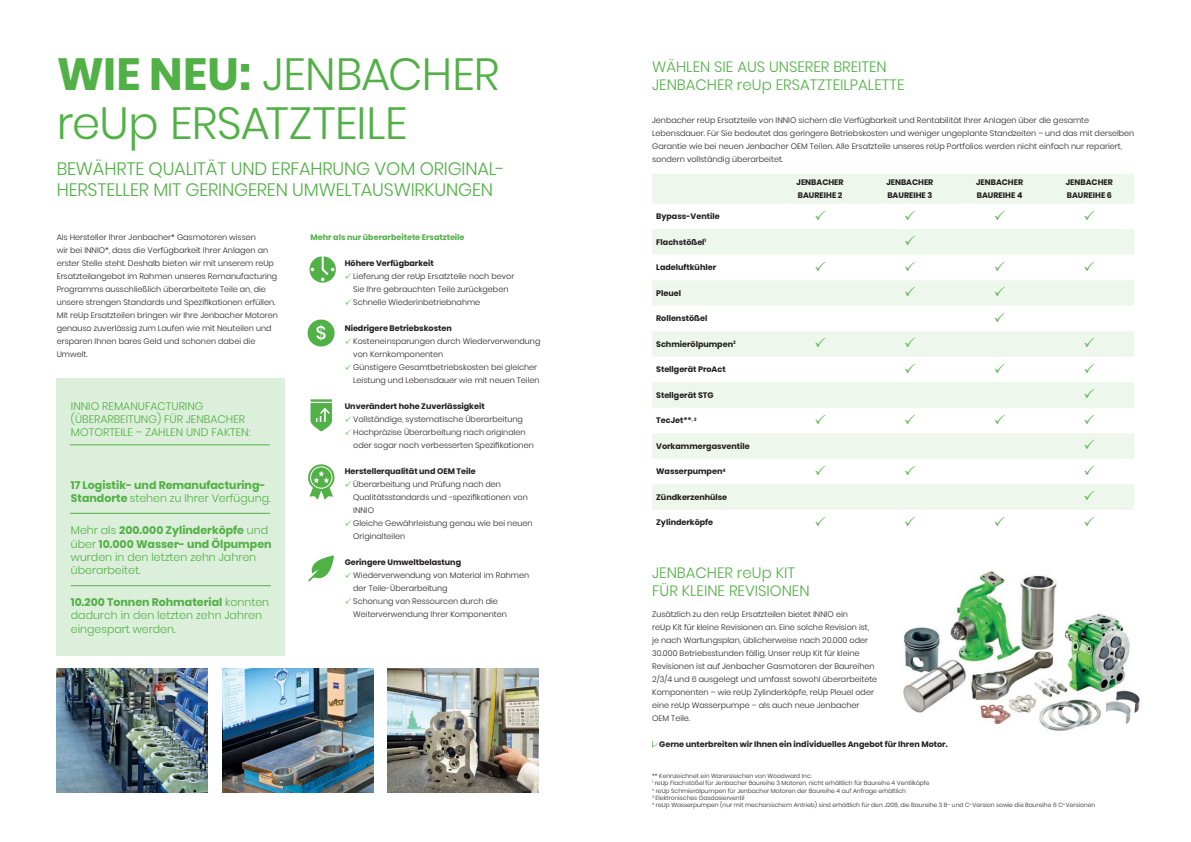
<style>
.page{position:relative;width:1191px;height:842px;background:#fff}
.page>*{position:absolute;margin:0;border:0;box-sizing:border-box;transform-origin:0 0}
.txt{font:300 45px/49px "Poppins";letter-spacing:-.01em;color:#51b046}
.txt-2{font:300 18px/21.6px "Poppins";letter-spacing:-.01em;color:#51b046}
.t1{font:300 15px/18px "Poppins";color:#51b046}
.t2{font:300 11px/13.2px "Poppins";color:#51b046}
.t3{font:700 11px/13.2px "Poppins";color:#51b046}
.t4{font:300 8px/13px "Poppins";color:#231f20}
.t5{font:700 8px "Poppins";color:#231f20}
.t6{font:700 8px "Poppins";color:#51b046}
.t7{font:300 6px/7.2px "Poppins";color:#231f20}
.s1{font-weight:700}
.s2{font-weight:300}
</style>
<div class="page">
<img style="left:903px;top:571px;width:237px;height:160px">
<img style="left:222px;top:669px;width:151px;height:124px">
<img style="left:387px;top:669px;width:152px;height:124px">
<svg style="left:308px;top:555px;width:26px;height:26px"></svg>
<hr style="left:310px;top:399px;width:22px;height:3px;background:#51b046">
<svg style="left:310px;top:403px;width:22px;height:28px"></svg>
<svg style="left:309px;top:256px;width:27px;height:27px"></svg>
<svg style="left:321px;top:256px;width:13px;height:25px"></svg>
<svg style="left:308px;top:464px;width:26px;height:27px"></svg>
<div style="left:310px;top:466px;width:22px;height:23px;border:1px solid #fff;border-radius:50%"></div>
<svg style="left:309px;top:471px;width:24px;height:29px"></svg>
<div style="left:57px;top:378px;width:228px;height:278px;background:#dcefda"></div>
<hr style="left:70px;top:445px;width:200px;height:1px;background:#51b046">
<hr style="left:71px;top:585px;width:200px;height:1px;background:#51b046">
<img style="left:57px;top:669px;width:151px;height:124px">
<svg style="left:652px;top:174px;width:482px;height:336px;fill:#eef7ec"></svg>
<svg style="left:652px;top:741px;width:5px;height:7px"></svg>
<hr style="left:70px;top:513px;width:200px;height:1px;background:#51b046">
<div style="left:307px;top:320px;width:27px;height:27px;background:#51b046;border-radius:50%"></div>
<svg style="left:316px;top:324px;width:10px;height:17px"></svg>
<svg style="left:815px;top:210px;width:10px;height:10px"></svg>
<svg style="left:905px;top:210px;width:10px;height:10px"></svg>
<svg style="left:995px;top:210px;width:9px;height:10px"></svg>
<svg style="left:1084px;top:210px;width:10px;height:10px"></svg>
<svg style="left:905px;top:236px;width:10px;height:9px"></svg>
<svg style="left:815px;top:261px;width:10px;height:10px"></svg>
<svg style="left:905px;top:261px;width:10px;height:10px"></svg>
<svg style="left:995px;top:261px;width:9px;height:10px"></svg>
<svg style="left:1084px;top:261px;width:10px;height:10px"></svg>
<svg style="left:905px;top:287px;width:10px;height:9px"></svg>
<svg style="left:995px;top:287px;width:9px;height:9px"></svg>
<svg style="left:995px;top:312px;width:9px;height:10px"></svg>
<svg style="left:815px;top:338px;width:10px;height:9px"></svg>
<svg style="left:905px;top:338px;width:10px;height:9px"></svg>
<svg style="left:1084px;top:338px;width:10px;height:9px"></svg>
<svg style="left:905px;top:363px;width:10px;height:10px"></svg>
<svg style="left:995px;top:363px;width:9px;height:10px"></svg>
<svg style="left:1084px;top:363px;width:10px;height:10px"></svg>
<svg style="left:1084px;top:389px;width:10px;height:9px"></svg>
<svg style="left:815px;top:414px;width:10px;height:10px"></svg>
<svg style="left:905px;top:414px;width:10px;height:10px"></svg>
<svg style="left:995px;top:414px;width:9px;height:10px"></svg>
<svg style="left:1084px;top:414px;width:10px;height:10px"></svg>
<svg style="left:1084px;top:440px;width:10px;height:9px"></svg>
<svg style="left:815px;top:465px;width:10px;height:10px"></svg>
<svg style="left:905px;top:465px;width:10px;height:10px"></svg>
<svg style="left:1084px;top:465px;width:10px;height:10px"></svg>
<svg style="left:1084px;top:491px;width:10px;height:9px"></svg>
<p class="txt" style="left:57px;top:50px;width:444px"><span class="s1">WIE NEU:</span> JENBACHER reUp ERSATZTEILE</p>
<p class="txt-2" style="left:57px;top:158px;width:450px">BEWÄHRTE QUALITÄT UND ERFAHRUNG VOM ORIGINAL-<br>HERSTELLER MIT GERINGEREN UMWELTAUSWIRKUNGEN</p>
<p class="t4" style="left:57px;top:231px;width:223px">Als Hersteller Ihrer Jenbacher* Gasmotoren wissen<br>wir bei INNIO*, dass die Verfügbarkeit Ihrer Anlagen an erster Stelle steht. Deshalb bieten wir mit unserem reUp Ersatzteilangebot im Rahmen unseres Remanufacturing Programms ausschließlich überarbeitete Teile an, die unsere strengen Standards und Spezifikationen erfüllen.<br>Mit reUp Ersatzteilen bringen wir Ihre Jenbacher Motoren genauso zuverlässig zum Laufen wie mit Neuteilen und ersparen Ihnen bares Geld und schonen dabei die Umwelt.</p>
<p class="t6" style="left:310px;top:233px;width:155px">Mehr als nur überarbeitete Ersatzteile</p>
<p class="t5" style="left:345px;top:258px;width:91px">Höhere Verfügbarkeit</p>
<p class="t4" style="left:353px;top:270px;width:163px">Lieferung der reUp Ersatzteile noch bevor<br>Sie Ihre gebrauchten Teile zurückgeben</p>
<p class="t4" style="left:353px;top:296px;width:128px">Schnelle Wiederinbetriebnahme</p>
<p class="t5" style="left:345px;top:323px;width:108px">Niedrigere Betriebskosten</p>
<p class="t4" style="left:353px;top:335px;width:189px">Kosteneinsparungen durch Wiederverwendung von Kernkomponenten</p>
<p class="t4" style="left:353px;top:361px;width:188px">Günstigere Gesamtbetriebskosten bei gleicher<br>Leistung und Lebensdauer wie mit neuen Teilen</p>
<p class="t5" style="left:345px;top:401px;width:141px">Unverändert hohe Zuverlässigkeit</p>
<p class="t4" style="left:353px;top:413px;width:171px">Vollständige, systematische Überarbeitung</p>
<p class="t4" style="left:353px;top:426px;width:182px">Hochpräzise Überarbeitung nach originalen oder sogar noch verbesserten Spezifikationen</p>
<p class="t5" style="left:345px;top:466px;width:132px">Herstellerqualität und OEM Teile</p>
<p class="t4" style="left:353px;top:478px;width:176px">Überarbeitung und Prüfung nach den<br>Qualitätsstandards und -spezifikationen von<br>INNIO</p>
<p class="t4" style="left:353px;top:517px;width:181px">Gleiche Gewährleistung genau wie bei neuen<br>Originalteilen</p>
<p class="t5" style="left:345px;top:557px;width:118px">Geringere Umweltbelastung</p>
<p class="t4" style="left:353px;top:569px;width:177px">Wiederverwendung von Material im Rahmen der Teile-Überarbeitung</p>
<p class="t4" style="left:353px;top:595px;width:155px">Schonung von Ressourcen durch die<br>Weiterverwendung Ihrer Komponenten</p>
<p class="t2" style="left:71px;top:399px;width:134px">INNIO REMANUFACTURING</p>
<p class="t2" style="left:71px;top:412px;width:176px">(ÜBERARBEITUNG) FÜR JENBACHER</p>
<p class="t2" style="left:71px;top:426px;width:181px">MOTORTEILE – ZAHLEN UND FAKTEN:</p>
<p class="t3" style="left:71px;top:478px;width:201px">17 Logistik- und Remanufacturing-<br>Standorte <span class="s2">stehen zu Ihrer Verfügung.</span></p>
<p class="t2" style="left:71px;top:524px;width:202px">Mehr als <span class="s1">200.000 Zylinderköpfe</span> und über <span class="s1">10.000 Wasser- und Ölpumpen </span>wurden in den letzten zehn Jahren überarbeitet.</p>
<p class="t2" style="left:71px;top:596px;width:200px"><span class="s1">10.200 Tonnen Rohmaterial</span> konnten dadurch in den letzten zehn Jahren eingespart werden.</p>
<p class="t1" style="left:652px;top:58px;width:254px">WÄHLEN SIE AUS UNSERER BREITEN<br>JENBACHER reUp ERSATZTEILPALETTE</p>
<p class="t4" style="left:652px;top:114px;width:483px">Jenbacher reUp Ersatzteile von INNIO sichern die Verfügbarkeit und Rentabilität Ihrer Anlagen über die gesamte Lebensdauer. Für Sie bedeutet das geringere Betriebskosten und weniger ungeplante Standzeiten – und das mit derselben Garantie wie bei neuen Jenbacher OEM Teilen. Alle Ersatzteile unseres reUp Portfolios werden nicht einfach nur repariert, sondern vollständig überarbeitet.</p>
<p class="t5" style="left:656px;top:212px;width:65px">Bypass-Ventile</p>
<p class="t5" style="left:656px;top:237px;width:52px">Flachstößel<sup>1</sup></p>
<p class="t5" style="left:656px;top:263px;width:61px">Ladeluftkühler</p>
<p class="t5" style="left:656px;top:288px;width:26px">Pleuel</p>
<p class="t5" style="left:656px;top:314px;width:53px">Rollenstößel</p>
<p class="t5" style="left:656px;top:339px;width:81px">Schmierölpumpen<sup>2</sup></p>
<p class="t5" style="left:656px;top:365px;width:71px">Stellgerät ProAct</p>
<p class="t5" style="left:656px;top:390px;width:59px">Stellgerät STG</p>
<p class="t5" style="left:656px;top:416px;width:42px">TecJet**<sup>,</sup> <sup>3</sup></p>
<p class="t5" style="left:656px;top:441px;width:95px">Vorkammergasventile</p>
<p class="t5" style="left:656px;top:467px;width:71px">Wasserpumpen<sup>4</sup></p>
<p class="t5" style="left:656px;top:492px;width:73px">Zündkerzenhülse</p>
<p class="t5" style="left:656px;top:518px;width:58px">Zylinderköpfe</p>
<p class="t5" style="left:796px;top:177px;width:48px">JENBACHER</p>
<p class="t5" style="left:798px;top:190px;width:46px">BAUREIHE 2</p>
<p class="t5" style="left:886px;top:177px;width:48px">JENBACHER</p>
<p class="t5" style="left:887px;top:190px;width:46px">BAUREIHE 3</p>
<p class="t1" style="left:652px;top:564px;width:159px">JENBACHER reUp KIT<br>FÜR KLEINE REVISIONEN</p>
<p class="t4" style="left:652px;top:608px;width:197px">Zusätzlich zu den reUp Ersatzteilen bietet INNIO ein</p>
<p class="t4" style="left:652px;top:621px;width:227px">reUp Kit für kleine Revisionen an. Eine solche Revision ist, je nach Wartungsplan, üblicherweise nach 20.000 oder 30.000 Betriebsstunden fällig. Unser reUp Kit für kleine Revisionen ist auf Jenbacher Gasmotoren der Baureihen 2/3/4 und 6 ausgelegt und umfasst sowohl überarbeitete Komponenten – wie reUp Zylinderköpfe, reUp Pleuel oder eine reUp Wasserpumpe – als auch neue Jenbacher</p>
<p class="t4" style="left:652px;top:712px;width:39px">OEM Teile.</p>
<p class="t5" style="left:659px;top:740px;width:290px">Gerne unterbreiten wir Ihnen ein individuelles Angebot für Ihren Motor.</p>
<p class="t5" style="left:976px;top:177px;width:48px">JENBACHER</p>
<p class="t5" style="left:977px;top:190px;width:47px">BAUREIHE 4</p>
<p class="t5" style="left:1066px;top:177px;width:48px">JENBACHER</p>
<p class="t5" style="left:1066px;top:190px;width:47px">BAUREIHE 6</p>
<p class="t7" style="left:652px;top:772px;width:161px">** Kennzeichnet ein Warenzeichen von Woodward Inc.</p>
<p class="t7" style="left:652px;top:780px;width:279px"><sup>1</sup> reUp Flachstößel für Jenbacher Baureihe 3 Motoren, nicht erhältlich für Baureihe 4 Ventilköpfe</p>
<p class="t7" style="left:652px;top:787px;width:255px"><sup>2</sup> reUp Schmierölpumpen für Jenbacher Motoren der Baureihe 4 auf Anfrage erhältlich</p>
<p class="t7" style="left:652px;top:794px;width:444px"><sup>3</sup> Elektronisches Gasdosierventil<br><sup>4</sup> reUp Wasserpumpen (nur mit mechanischem Antrieb) sind erhältlich für den J208, die Baureihe 3 B- und C-Version sowie die Baureihe 6 C-Versionen</p>
</div>
